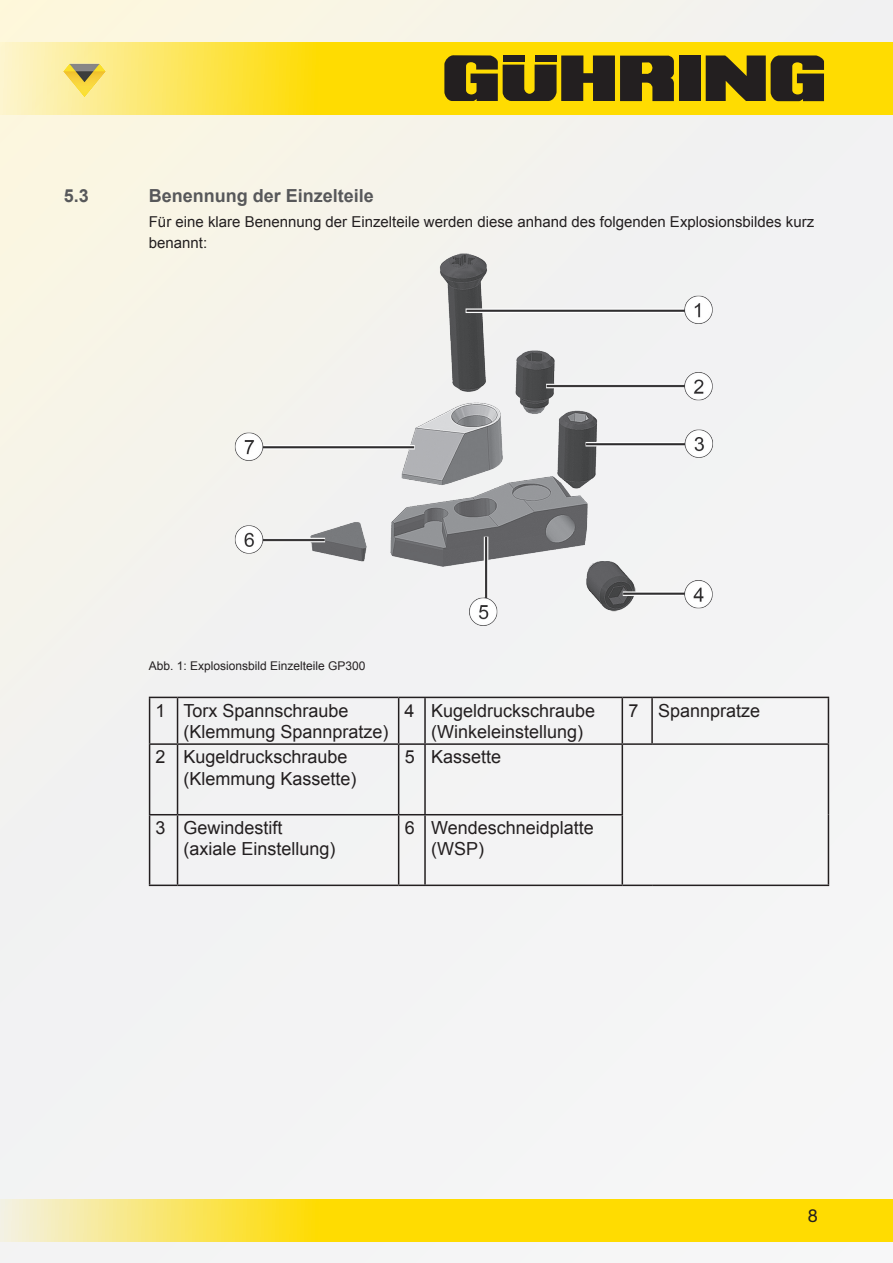
<style>
.page{position:relative;width:893px;height:1263px;background:#fff}
.page>*{position:absolute;margin:0;border:0;box-sizing:border-box;transform-origin:0 0}
.t1{font:18px/21.6px "Arial";color:#231f20}
.t2{font:700 18px "Arial";color:#57585a}
.t3{font:18px "Helvetica Neue LTW1 G";color:#231f20}
.t4{font:15px/21px "Arial";color:#231f20}
.t5{font:12px "Arial";color:#231f20}
</style>
<div class="page">
<div style="left:0;top:0;width:893px;height:1263px;background:linear-gradient(to right,#f4f3ec,#f3f4f5)"></div>
<svg style="left:0;top:43px;width:893px;height:72px;background:#fde12f"></svg>
<svg style="left:0;top:1199px;width:893px;height:43px;background:#fcdf29"></svg>
<div style="left:679px;top:56px;width:22px;height:45px;background:#231f20"></div>
<svg style="left:706px;top:55px;width:118px;height:46px;background:#4f4419"></svg>
<svg style="left:444px;top:55px;width:230px;height:46px;background:#554a18"></svg>
<img style="left:64px;top:64px;width:43px;height:42px">
<svg style="left:149px;top:697px;width:29px;height:1px"></svg>
<hr style="left:149px;top:698px;width:1px;height:45px;background:#231f20">
<hr style="left:178px;top:697px;width:221px;height:1px;background:#231f20">
<hr style="left:177px;top:698px;width:1px;height:45px;background:#231f20">
<svg style="left:399px;top:697px;width:26px;height:1px"></svg>
<hr style="left:398px;top:698px;width:1px;height:45px;background:#231f20">
<hr style="left:425px;top:697px;width:197px;height:1px;background:#231f20">
<hr style="left:424px;top:698px;width:2px;height:45px;background:#231f20">
<hr style="left:622px;top:697px;width:30px;height:1px;background:#231f20">
<hr style="left:622px;top:698px;width:1px;height:45px;background:#231f20">
<hr style="left:652px;top:697px;width:177px;height:1px;background:#231f20">
<hr style="left:651px;top:698px;width:2px;height:45px;background:#231f20">
<hr style="left:828px;top:698px;width:1px;height:45px;background:#231f20">
<hr style="left:149px;top:743px;width:29px;height:2px;background:#231f20">
<hr style="left:149px;top:745px;width:1px;height:69px;background:#231f20">
<hr style="left:178px;top:743px;width:221px;height:2px;background:#231f20">
<hr style="left:177px;top:745px;width:1px;height:69px;background:#231f20">
<hr style="left:399px;top:743px;width:26px;height:2px;background:#231f20">
<hr style="left:398px;top:745px;width:1px;height:69px;background:#231f20">
<hr style="left:425px;top:743px;width:197px;height:2px;background:#231f20">
<hr style="left:424px;top:745px;width:2px;height:69px;background:#231f20">
<hr style="left:622px;top:743px;width:30px;height:2px;background:#231f20">
<hr style="left:622px;top:745px;width:1px;height:69px;background:#231f20">
<hr style="left:652px;top:743px;width:177px;height:2px;background:#231f20">
<hr style="left:828px;top:745px;width:1px;height:70px;background:#231f20">
<svg style="left:149px;top:814px;width:29px;height:1px"></svg>
<hr style="left:149px;top:815px;width:1px;height:69px;background:#231f20">
<hr style="left:178px;top:814px;width:221px;height:1px;background:#231f20">
<hr style="left:177px;top:815px;width:1px;height:69px;background:#231f20">
<svg style="left:399px;top:814px;width:26px;height:1px"></svg>
<hr style="left:398px;top:815px;width:1px;height:69px;background:#231f20">
<hr style="left:425px;top:814px;width:198px;height:1px;background:#231f20">
<hr style="left:424px;top:815px;width:2px;height:69px;background:#231f20">
<hr style="left:622px;top:815px;width:1px;height:69px;background:#231f20">
<hr style="left:828px;top:815px;width:1px;height:69px;background:#231f20">
<hr style="left:149px;top:884px;width:29px;height:2px;background:#231f20">
<hr style="left:178px;top:884px;width:221px;height:2px;background:#231f20">
<hr style="left:399px;top:884px;width:26px;height:2px;background:#231f20">
<hr style="left:425px;top:884px;width:197px;height:2px;background:#231f20">
<hr style="left:622px;top:884px;width:30px;height:2px;background:#231f20">
<hr style="left:652px;top:884px;width:177px;height:2px;background:#231f20">
<img style="left:207px;top:249px;width:510px;height:382px">
<p class="t2" style="left:64px;top:183px;width:27px">5.3</p>
<p class="t2" style="left:149px;top:183px;width:227px">Benennung der Einzelteile</p>
<p class="t4" style="left:149px;top:211px;width:667px">Für eine klare Benennung der Einzelteile werden diese anhand des folgenden Explosionsbildes kurz benannt:</p>
<p class="t5" style="left:149px;top:657px;width:218px">Abb. 1: Explosionsbild Einzelteile GP300</p>
<p class="t1" style="left:184px;top:699px;width:207px;text-indent:-28px">1 Torx Spannschraube (Klemmung Spannpratze)</p>
<p class="t1" style="left:431px;top:699px;width:166px;text-indent:-26px">4 Kugeldruckschraube (Winkeleinstellung)</p>
<p class="t1" style="left:628px;top:699px;width:133px">7 Spannpratze</p>
<p class="t1" style="left:184px;top:746px;width:175px;text-indent:-28px">2 Kugeldruckschraube (Klemmung Kassette)</p>
<p class="t1" style="left:405px;top:746px;width:98px">5 Kassette</p>
<p class="t1" style="left:184px;top:816px;width:154px;text-indent:-28px">3 Gewindestift (axiale Einstellung)</p>
<p class="t1" style="left:431px;top:816px;width:164px;text-indent:-26px">6 Wendeschneidplatte (WSP)</p>
<p class="t3" style="left:808px;top:1204px;width:12px">8</p>
</div>
